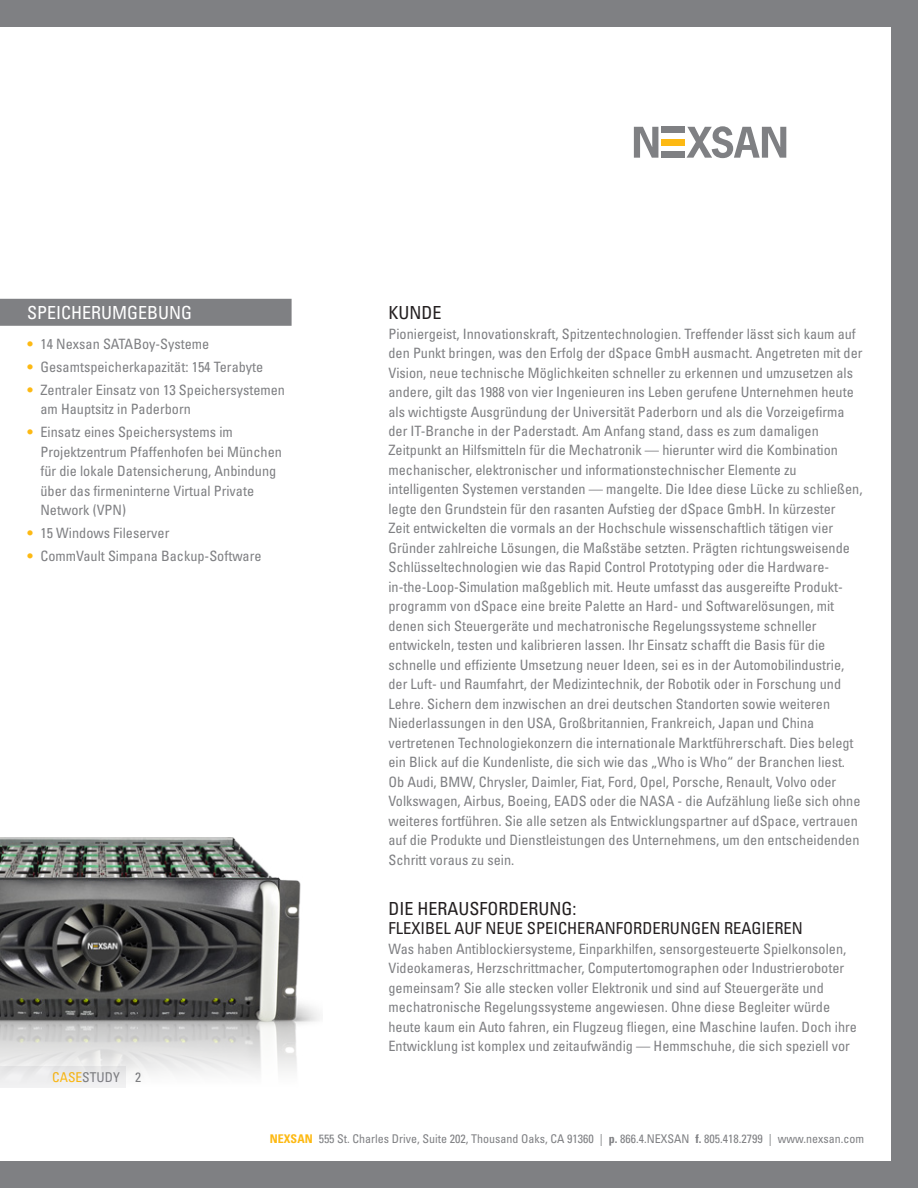
<style>
.page{position:relative;width:918px;height:1188px;background:#fff}
.page>*{position:absolute;margin:0;border:0;box-sizing:border-box;transform-origin:0 0}
.t1{font:condensed 18px "Univers LT Std";color:#231f20}
.t2{font:condensed 18px "Univers LT Std";color:#fff}
.t3{font:condensed 16.5px "Univers LT Std";color:#231f20}
.t4{font:condensed 14.25px/19.5px "Univers LT Std";color:#7f8083}
.t5{font:condensed 13.5px "Univers LT Std";color:#7f8083}
.t6{font:condensed 12px "Univers LT Std";color:#7f8083}
.s1{font-weight:700;color:#fdb913}
.s2{color:#fdb913}
.s3{font-weight:700}
</style>
<div class="page">
<svg style="left:634px;top:127px;width:24px;height:31px"></svg>
<svg style="left:687px;top:126px;width:99px;height:32px"></svg>
<div style="left:662px;top:127px;width:23px;height:6px;background:#7f8083"></div>
<div style="left:662px;top:139px;width:23px;height:6px;background:#fdb913"></div>
<div style="left:662px;top:151px;width:23px;height:7px;background:#7f8083"></div>
<div style="left:0;top:0;width:918px;height:27px;background:#7f8083"></div>
<div style="left:0;top:1161px;width:918px;height:27px;background:#7f8083"></div>
<div style="left:891px;top:0;width:27px;height:1188px;background:#7f8083"></div>
<img style="left:0;top:837px;width:320px;height:251px">
<div style="left:0;top:299px;width:292px;height:27px;background:#7f8083"></div>
<p class="t2" style="left:27px;top:301px;width:20px">Speicher</p>
<p class="t2" style="left:101px;top:301px;width:23px">umgeb</p>
<p class="t2" style="left:158px;top:301px;width:22px">ung</p>
<p class="t4" style="left:27px;top:334px;width:184px"><span class="s1">•</span> 14 Nexsan SATABoy-Systeme</p>
<p class="t4" style="left:27px;top:357px;width:238px"><span class="s1">•</span> Gesamtspeicherkapazität: 154 Terabyte</p>
<p class="t4" style="left:40px;top:380px;width:246px;text-indent:-13px"><span class="s1">•</span> Zentraler Einsatz von 13 Speichersystemen am Hauptsitz in Paderborn</p>
<p class="t4" style="left:40px;top:422px;width:243px;text-indent:-13px"><span class="s1">•</span> Einsatz eines Speichersystems im Projektzentrum Pfaffenhofen bei München für die lokale Datensicherung, Anbindung über das firmeninterne Virtual Private Network (VPN)</p>
<p class="t4" style="left:27px;top:523px;width:144px"><span class="s1">•</span> 15 Windows Fileserver</p>
<p class="t4" style="left:27px;top:546px;width:236px"><span class="s1">•</span> CommVault Simpana Backup-Software</p>
<p class="t5" style="left:52px;top:1069px;width:90px"><span class="s2">Case</span>study 2</p>
<p class="t1" style="left:388px;top:301px;width:32px">Kunde</p>
<p class="t4" style="left:388px;top:324px;width:476px">Pioniergeist, Innovationskraft, Spitzentechnologien. Treffender lässt sich kaum auf den Punkt bringen, was den Erfolg der dSpace GmbH ausmacht. Angetreten mit der Vision, neue technische Möglichkeiten schneller zu erkennen und umzusetzen als andere, gilt das 1988 von vier Ingenieuren ins Leben gerufene Unternehmen heute als wichtigste Ausgründung der Universität Paderborn und als die Vorzeigefirma der IT-Branche in der Paderstadt. Am Anfang stand, dass es zum damaligen Zeitpunkt an Hilfsmitteln für die Mechatronik — hierunter wird die Kombination mechanischer, elektronischer und informationstechnischer Elemente zu intelligenten Systemen verstanden — mangelte. Die Idee diese Lücke zu schließen, legte den Grundstein für den rasanten Aufstieg der dSpace GmbH. In kürzester<br>Zeit entwickelten die vormals an der Hochschule wissenschaftlich tätigen vier Gründer zahlreiche Lösungen, die Maßstäbe setzten. Prägten richtungsweisende Schlüsseltechnologien wie das Rapid Control Prototyping oder die Hardware&shy;in-the-Loop-Simulation maßgeblich mit. Heute umfasst das ausgereifte Produkt&shy;programm von dSpace eine breite Palette an Hard- und Softwarelösungen, mit denen sich Steuergeräte und mechatronische Regelungssysteme schneller entwickeln, testen und kalibrieren lassen. Ihr Einsatz schafft die Basis für die schnelle und effiziente Umsetzung neuer Ideen, sei es in der Automobilindustrie, der Luft- und Raumfahrt, der Medizintechnik, der Robotik oder in Forschung und Lehre. Sichern dem inzwischen an drei deutschen Standorten sowie weiteren Niederlassungen in den USA, Großbritannien, Frankreich, Japan und China vertretenen Technologiekonzern die internationale Marktführerschaft. Dies belegt ein Blick auf die Kundenliste, die sich wie das „Who is Who“ der Branchen liest.<br>Ob Audi, BMW, Chrysler, Daimler, Fiat, Ford, Opel, Porsche, Renault, Volvo oder Volkswagen, Airbus, Boeing, EADS oder die NASA - die Aufzählung ließe sich ohne weiteres fortführen. Sie alle setzen als Entwicklungspartner auf dSpace, vertrauen auf die Produkte und Dienstleistungen des Unternehmens, um den entscheidenden Schritt voraus zu sein.</p>
<p class="t1" style="left:388px;top:897px;width:92px">Die Herausforder</p>
<p class="t1" style="left:539px;top:897px;width:39px">ung:</p>
<p class="t3" style="left:388px;top:918px;width:16px">Flexibela</p>
<p class="t3" style="left:465px;top:918px;width:19px">ufne</p>
<p class="t3" style="left:505px;top:918px;width:41px">ue Speicheranforder</p>
<p class="t3" style="left:670px;top:918px;width:20px">ungenreagieren</p>
<p class="t4" style="left:388px;top:939px;width:470px">Was haben Antiblockiersysteme, Einparkhilfen, sensorgesteuerte Spielkonsolen, Videokameras, Herzschrittmacher, Computertomographen oder Industrieroboter gemeinsam? Sie alle stecken voller Elektronik und sind auf Steuergeräte und mechatronische Regelungssysteme angewiesen. Ohne diese Begleiter würde heute kaum ein Auto fahren, ein Flugzeug fliegen, eine Maschine laufen. Doch ihre Entwicklung ist komplex und zeitaufwändig — Hemmschuhe, die sich speziell vor</p>
<p class="t6" style="left:270px;top:1131px;width:596px"><span class="s1">NEXSAN</span> 555 St. Charles Drive, Suite 202, Thousand Oaks, CA 91360 | <span class="s3">p.</span> 866.4.NEXSAN <span class="s3">f.</span> 805.418.2799 | www.nexsan.com</p>
</div>
